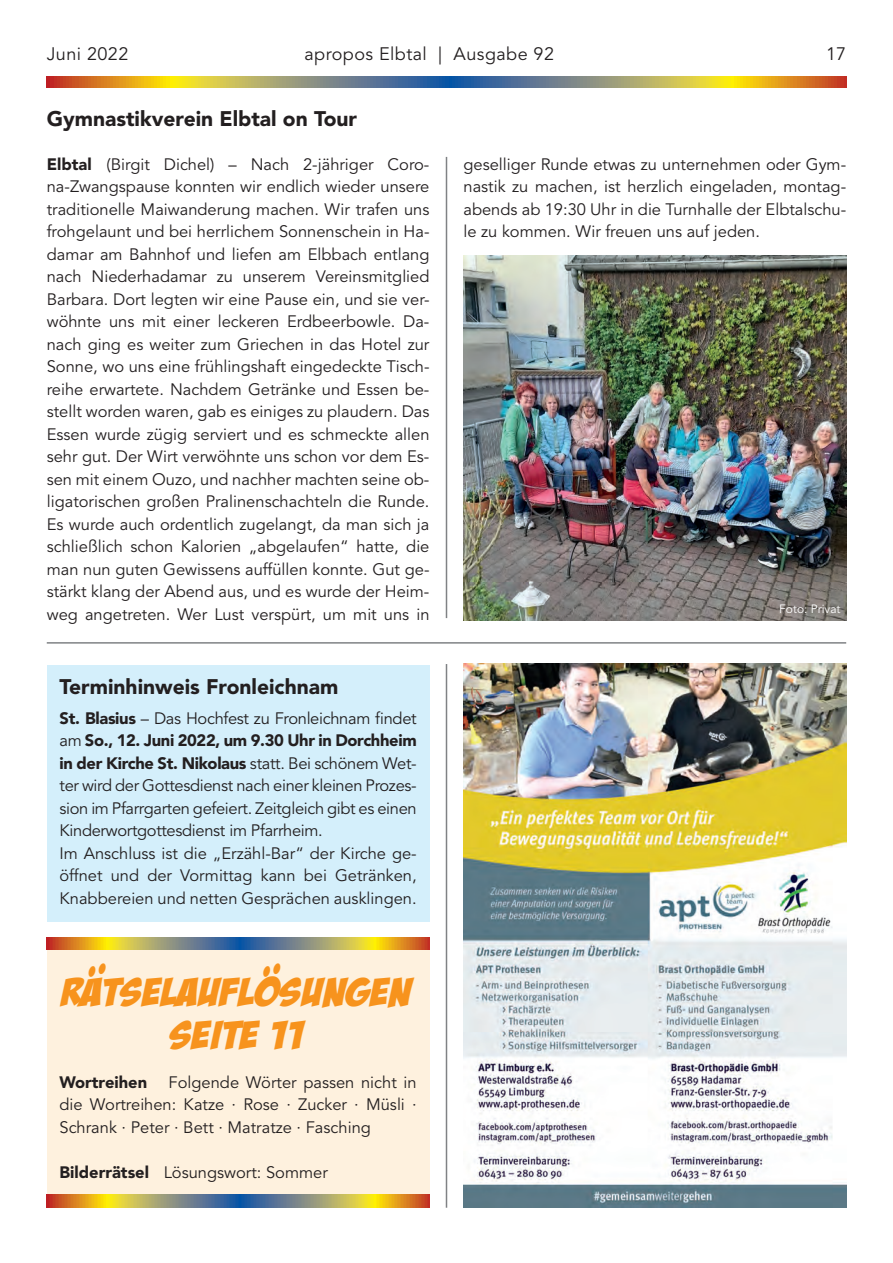
<style>
.page{position:relative;width:893px;height:1263px;background:#fff}
.page>*{position:absolute;margin:0;border:0;box-sizing:border-box;transform-origin:0 0}
.t1{font:38.85px/43.2px "Bada Boom BB";letter-spacing:.02em;color:#f7931d;text-align:center;scale:1.25 1}
.t2{font:900 21px "Avenir LT Std";color:#231f20}
.t3{font:18px "Avenir LT Std";letter-spacing:.025em;color:#231f20}
.t4{font:16.5px/22.5px "Avenir LT Std";color:#231f20;text-align:justify}
.t5{font:16.5px/22.5px "Avenir LT Std";letter-spacing:-.02em;color:#231f20}
.t6{font:900 16.5px "Avenir LT Std";color:#231f20}
.t7{font:12px "Avenir LT Std";color:#fff}
.s1{font-weight:900}
</style>
<div class="page">
<svg style="left:47px;top:77px;width:799px;height:10px;background:#a3935b"></svg>
<div style="left:47px;top:665px;width:382px;height:256px;background:#d4effb"></div>
<div style="left:47px;top:937px;width:382px;height:268px;background:#fef1de"></div>
<svg style="left:47px;top:1195px;width:382px;height:13px;background:#a3935b"></svg>
<svg style="left:47px;top:937px;width:382px;height:13px;background:#a3935b"></svg>
<img style="left:464px;top:663px;width:382px;height:545px">
<img style="left:463px;top:255px;width:383px;height:366px">
<hr style="left:47px;top:642px;width:799px;height:2px;background:#808285">
<hr style="left:446px;top:157px;width:1px;height:461px;background:#808285">
<hr style="left:446px;top:664px;width:1px;height:544px;background:#808285">
<p class="t3" style="left:47px;top:44px;width:83px">Juni 2022</p>
<p class="t3" style="left:304px;top:44px;width:251px">apropos Elbtal | Ausgabe 92</p>
<p class="t3" style="left:826px;top:44px;width:22px">17</p>
<p class="t2" style="left:47px;top:106px;width:312px">Gymnastikverein Elbtal on Tour</p>
<p class="t4" style="left:47px;top:153px;width:384px"><span class="s1">Elbtal</span> (Birgit Dichel) – Nach 2-jähriger Coro&shy;na-Zwangspause konnten wir endlich wieder unsere traditionelle Maiwanderung machen. Wir trafen uns frohgelaunt und bei herrlichem Sonnenschein in Ha&shy;damar am Bahnhof und liefen am Elbbach entlang nach Niederhadamar zu unserem Vereinsmitglied Barbara. Dort legten wir eine Pause ein, und sie ver&shy;wöhnte uns mit einer leckeren Erdbeerbowle. Da&shy;nach ging es weiter zum Griechen in das Hotel zur Sonne, wo uns eine frühlingshaft eingedeckte Tisch&shy;reihe erwartete. Nachdem Getränke und Essen be&shy;stellt worden waren, gab es einiges zu plaudern. Das Essen wurde zügig serviert und es schmeckte allen sehr gut. Der Wirt verwöhnte uns schon vor dem Es&shy;sen mit einem Ouzo, und nachher machten seine ob&shy;ligatorischen großen Pralinenschachteln die Runde.<br>Es wurde auch ordentlich zugelangt, da man sich ja schließlich schon Kalorien „abgelaufen“ hatte, die man nun guten Gewissens auffüllen konnte. Gut ge&shy;stärkt klang der Abend aus, und es wurde der Heim&shy;weg angetreten. Wer Lust verspürt, um mit uns in</p>
<p class="t2" style="left:60px;top:674px;width:280px">Terminhinweis Fronleichnam</p>
<p class="t5" style="left:60px;top:707px;width:359px"><span class="s1">St. Blasius</span> – Das Hochfest zu Fronleichnam findet am <span class="s1">So., 12. Juni 2022, um 9.30 Uhr in Dorchheim in der Kirche St. Nikolaus</span> statt. Bei schönem Wet&shy;ter wird der Gottesdienst nach einer kleinen Prozes&shy;sion im Pfarrgarten gefeiert. Zeitgleich gibt es einen Kinderwortgottesdienst im Pfarrheim.<br>Im Anschluss ist die „Erzähl-Bar“ der Kirche ge&shy;öffnet und der Vormittag kann bei Getränken, Knabbereien und netten Gesprächen ausklingen.</p>
<h1 class="t1" style="left:62px;top:970px;width:281px">RATSELAUFLOSUNGEN<br>Seite 11</h1>
<p class="t6" style="left:60px;top:1072px;width:89px">Wortreihen</p>
<p class="t4" style="left:60px;top:1071px;width:359px;text-indent:109px">Folgende Wörter passen nicht in die Wortreihen: Katze · Rose · Zucker · Müsli · Schrank · Peter · Bett · Matratze · Fasching</p>
<p class="t4" style="left:60px;top:1161px;width:270px"><span class="s1">Bilderrätsel</span> Lösungswort: Sommer</p>
<p class="t4" style="left:463px;top:153px;width:384px">geselliger Runde etwas zu unternehmen oder Gym&shy;nastik zu machen, ist herzlich eingeladen, montag&shy;abends ab 19:30 Uhr in die Turnhalle der Elbtalschu&shy;le zu kommen. Wir freuen uns auf jeden.</p>
<p class="t7" style="left:779px;top:602px;width:63px">Foto: Privat</p>
</div>
